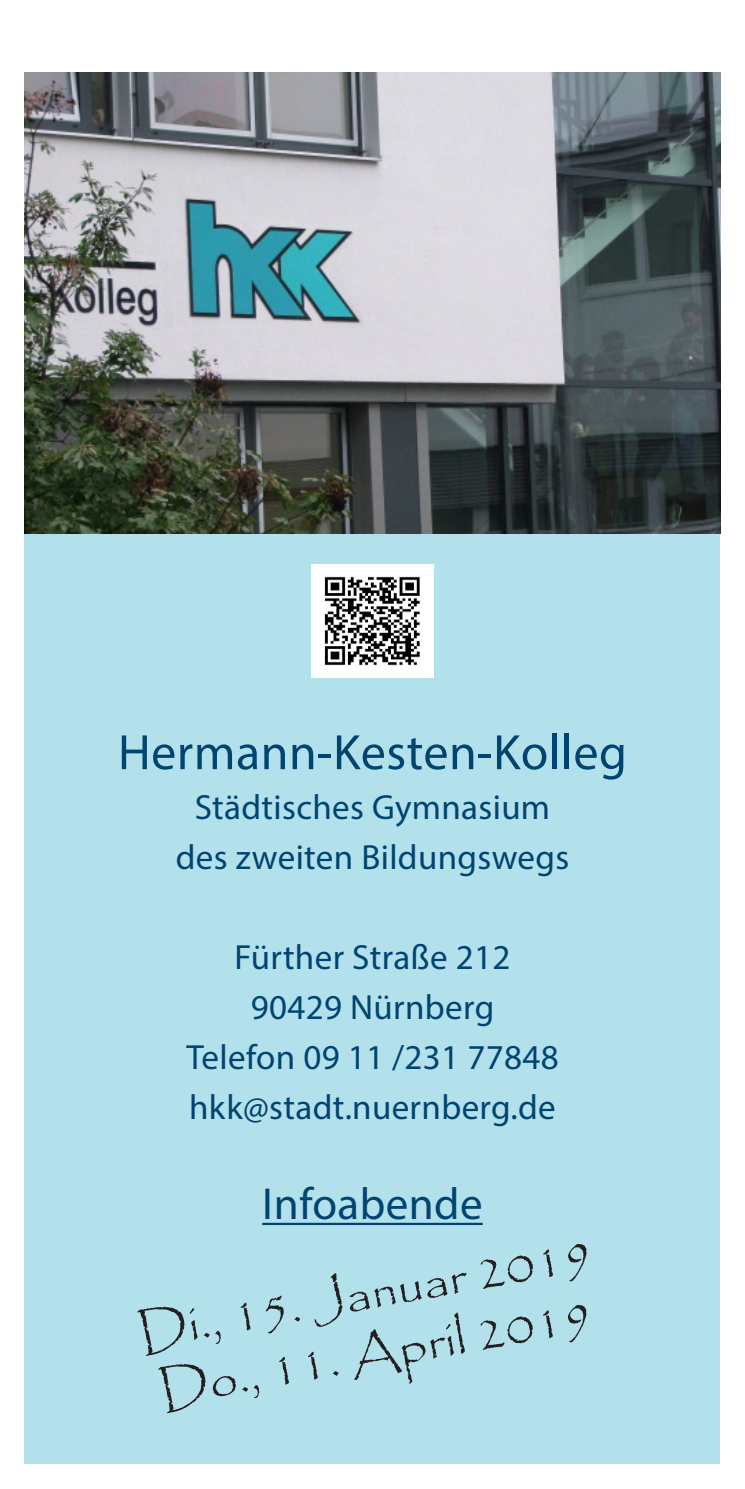
<style>
.page{position:relative;width:745px;height:1489px;background:#fff}
.page>*{position:absolute;margin:0;border:0;box-sizing:border-box;transform-origin:0 0}
.StN__Headline_15_20{font:50px "Papyrus";color:#231f20}
.StN__Headline_15_20-2{font:50px "Myriad Pro";letter-spacing:.01em;color:#004472}
.StN__Headline_15_20-3{font:45px "Myriad Pro";letter-spacing:.01em;color:#004472}
.StN__Headline_15_20-4{font:35px/50px "Myriad Pro";letter-spacing:.01em;color:#004472;text-align:center}
</style>
<div class="page">
<div style="left:25px;top:74px;width:694px;height:1389px;background:#b3e1eb"></div>
<img style="left:25px;top:73px;width:694px;height:460px">
<hr style="left:262px;top:1222px;width:220px;height:2px;background:#004472">
<img style="left:311px;top:564px;width:122px;height:113px">
<p class="StN__Headline_15_20-2" style="left:118px;top:721px;width:510px">Hermann-Kesten-Kolleg</p>
<p class="StN__Headline_15_20-4" style="left:176px;top:781px;width:394px">Städtisches Gymnasium des zweiten Bildungswegs</p>
<p class="StN__Headline_15_20-4" style="left:234px;top:931px;width:277px">Fürther Straße 212</p>
<p class="StN__Headline_15_20-4" style="left:250px;top:981px;width:245px">90429 Nürnberg</p>
<p class="StN__Headline_15_20-4" style="left:186px;top:1031px;width:373px">Telefon 09 11 /231 77848</p>
<p class="StN__Headline_15_20-4" style="left:189px;top:1081px;width:368px">hkk@stadt.nuernberg.de</p>
<p class="StN__Headline_15_20-3" style="left:262px;top:1176px;width:222px">Infoabende</p>
<p class="StN__Headline_15_20" style="left:133px;top:1303px;width:461px;rotate:-10deg">Di., 15. Januar 2019</p>
<p class="StN__Headline_15_20" style="left:154px;top:1360px;width:439px;rotate:-10deg">Do., 11. April 2019</p>
</div>
